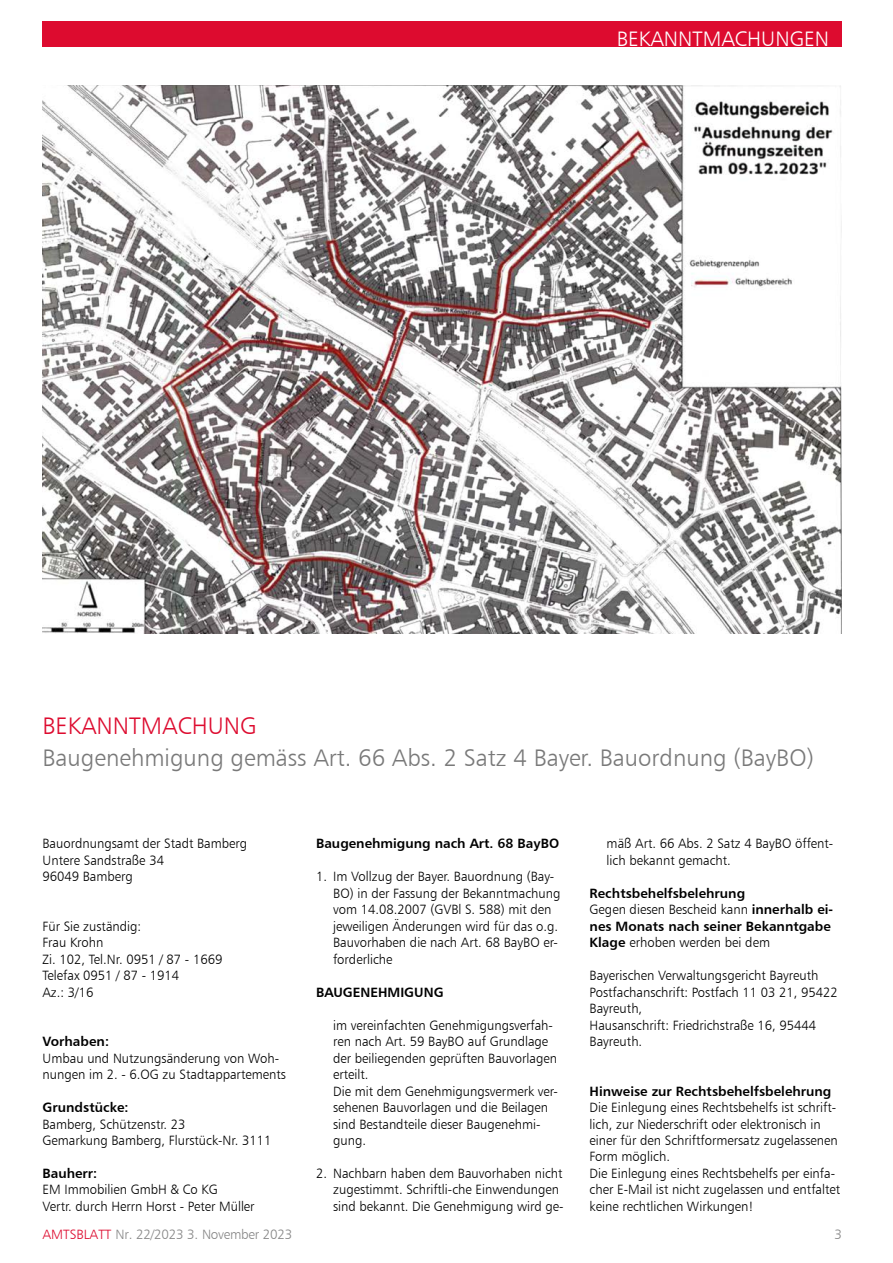
<style>
.page{position:relative;width:893px;height:1263px;background:#fff}
.page>*{position:absolute;margin:0;border:0;box-sizing:border-box;transform-origin:0 0}
.t1{font:24px "Humanist 777 BT Light B";color:#797979}
._10_Headline_Amt{font:24px "Humanist 777 BT Light B";color:#dd0b2f}
.t2{font:21px "Humanist 777 BT Light B";color:#fff}
.t3{font:13.5px/16.5px "Humanist 777 BT Light B";color:#000}
.t4{font:13.5px/16.5px "Humanist 777 BT Bold B";color:#000}
.t5{font:13.5px "Humanist 777 BT Light B";letter-spacing:-.02em;color:#878787}
.s1{font-family:"Humanist 777 BT Light B"}
.s2{color:#dd0b2f}
</style>
<div class="page">
<div style="left:43px;top:21px;width:799px;height:26px;background:#dd0b2f"></div>
<img style="left:43px;top:85px;width:799px;height:549px">
<h2 class="t2" style="left:617px;top:26px;width:214px">BEKANNTMACHUNGEN</h2>
<p class="_10_Headline_Amt" style="left:43px;top:711px;width:216px">BEKANNTMACHUNG</p>
<p class="t1" style="left:43px;top:743px;width:773px">Baugenehmigung gemäss Art. 66 Abs. 2 Satz 4 Bayer. Bauordnung (BayBO)</p>
<p class="t3" style="left:43px;top:835px;width:206px">Bauordnungsamt der Stadt Bamberg</p>
<p class="t3" style="left:43px;top:851px;width:123px">Untere Sandstraße 34</p>
<p class="t3" style="left:43px;top:868px;width:92px">96049 Bamberg</p>
<p class="t3" style="left:43px;top:917px;width:100px">Für Sie zuständig:</p>
<p class="t3" style="left:43px;top:934px;width:63px">Frau Krohn</p>
<p class="t3" style="left:43px;top:950px;width:181px">Zi. 102, Tel.Nr. 0951 / 87 - 1669</p>
<p class="t3" style="left:43px;top:967px;width:138px">Telefax 0951 / 87 - 1914</p>
<p class="t3" style="left:43px;top:983px;width:53px">Az.: 3/16</p>
<p class="t4" style="left:43px;top:1033px;width:68px">Vorhaben:</p>
<p class="t3" style="left:43px;top:1049px;width:245px">Umbau und Nutzungsänderung von Woh&shy;nungen im 2. - 6.OG zu Stadtappartements</p>
<p class="t4" style="left:43px;top:1099px;width:88px">Grundstücke:</p>
<p class="t3" style="left:43px;top:1115px;width:145px">Bamberg, Schützenstr. 23</p>
<p class="t3" style="left:43px;top:1132px;width:230px">Gemarkung Bamberg, Flurstück-Nr. 3111</p>
<p class="t4" style="left:43px;top:1165px;width:56px">Bauherr:</p>
<p class="t3" style="left:43px;top:1181px;width:177px">EM Immobilien GmbH &amp; Co KG</p>
<p class="t3" style="left:43px;top:1198px;width:214px">Vertr. durch Herrn Horst - Peter Müller</p>
<p class="t4" style="left:316px;top:835px;width:245px">Baugenehmigung nach Art. 68 BayBO</p>
<p class="t3" style="left:333px;top:868px;width:229px;text-indent:-17px">1. Im Vollzug der Bayer. Bauordnung (Bay-BO) in der Fassung der Bekanntmachung vom 14.08.2007 (GVBl S. 588) mit den jeweiligen Änderungen wird für das o.g.<br>Bauvorhaben die nach Art. 68 BayBO er&shy;forderliche</p>
<p class="t4" style="left:316px;top:983px;width:129px">BAUGENEHMIGUNG</p>
<p class="t3" style="left:333px;top:1016px;width:226px">im vereinfachten Genehmigungsverfah&shy;ren nach Art. 59 BayBO auf Grundlage der beiliegenden geprüften Bauvorlagen erteilt.<br>Die mit dem Genehmigungsvermerk ver&shy;sehenen Bauvorlagen und die Beilagen sind Bestandteile dieser Baugenehmi&shy;gung.</p>
<p class="t3" style="left:333px;top:1165px;width:232px;text-indent:-17px">2. Nachbarn haben dem Bauvorhaben nicht zugestimmt. Schriftli-che Einwendungen sind bekannt. Die Genehmigung wird ge-</p>
<p class="t3" style="left:607px;top:835px;width:228px">mäß Art. 66 Abs. 2 Satz 4 BayBO öffent&shy;lich bekannt gemacht.</p>
<p class="t4" style="left:590px;top:884px;width:157px">Rechtsbehelfsbelehrung</p>
<p class="t4" style="left:590px;top:901px;width:245px"><span class="s1">Gegen diesen Bescheid kann</span> innerhalb ei&shy;nes Monats nach seiner Bekanntgabe<br>Klage <span class="s1">erhoben werden bei dem</span></p>
<p class="t3" style="left:590px;top:967px;width:230px">Bayerischen Verwaltungsgericht Bayreuth</p>
<p class="t3" style="left:590px;top:983px;width:250px">Postfachanschrift: Postfach 11 03 21, 95422<br>Bayreuth,</p>
<p class="t3" style="left:590px;top:1016px;width:228px">Hausanschrift: Friedrichstraße 16, 95444<br>Bayreuth.</p>
<p class="t4" style="left:590px;top:1082px;width:243px">Hinweise zur Rechtsbehelfsbelehrung</p>
<p class="t3" style="left:590px;top:1099px;width:250px">Die Einlegung eines Rechtsbehelfs ist schrift&shy;lich, zur Niederschrift oder elektronisch in einer für den Schriftformersatz zugelassenen Form möglich.</p>
<p class="t3" style="left:590px;top:1165px;width:252px">Die Einlegung eines Rechtsbehelfs per einfa&shy;cher E-Mail ist nicht zugelassen und entfaltet keine rechtlichen Wirkungen!</p>
<p class="t5" style="left:43px;top:1226px;width:251px"><span class="s2">AMTSBLATT</span> Nr. 22/2023 3. November 2023</p>
<p class="t5" style="left:834px;top:1226px;width:9px">3</p>
</div>
